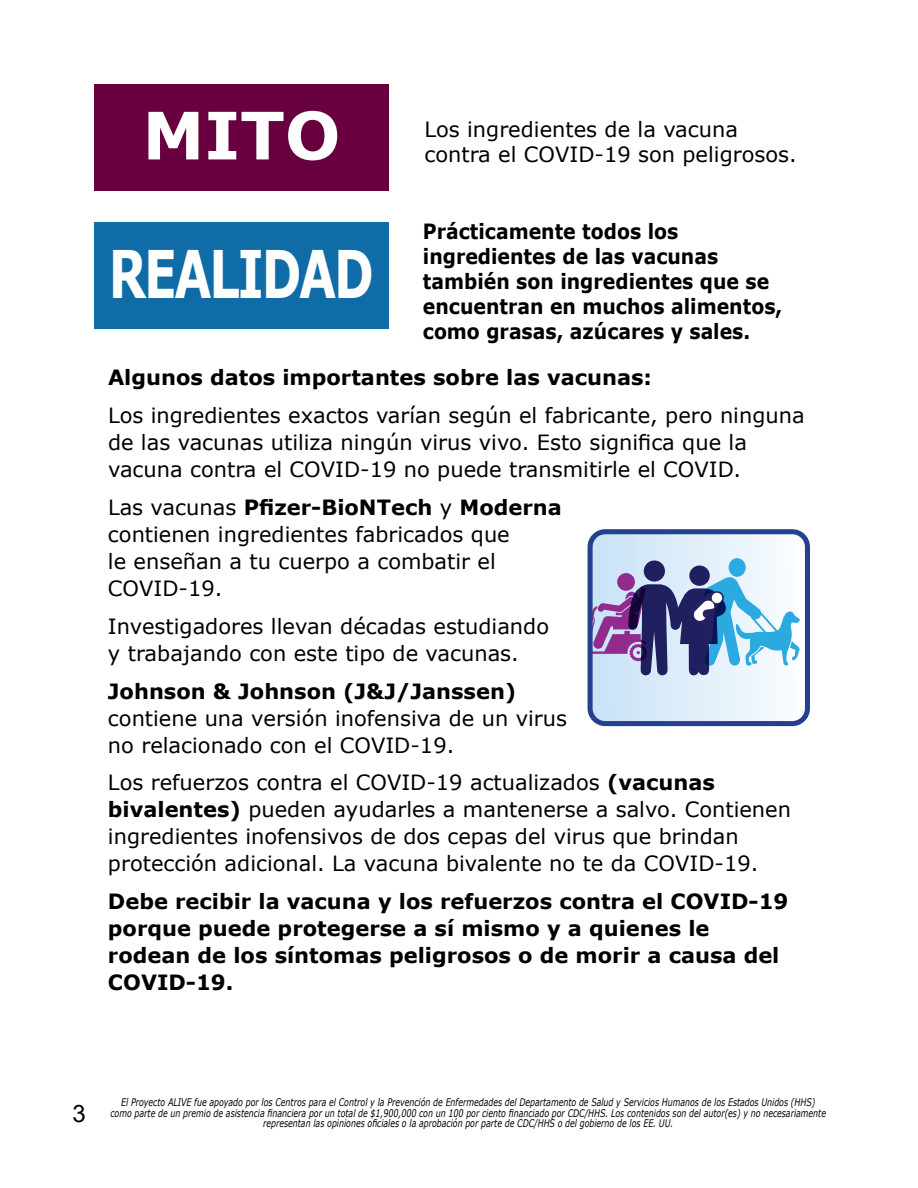
<style>
.page{position:relative;width:918px;height:1188px;background:#fff}
.page>*{position:absolute;margin:0;border:0;box-sizing:border-box;transform-origin:0 0}
.t1{font:700 65.55px "Verdana";letter-spacing:-.045em;color:#fff;scale:.73 1}
.t2{font:700 65.55px "Verdana";letter-spacing:-.045em;color:#fff}
.t3{font:24px "Arial";color:#000}
.t4{font:21px/27px "Verdana";color:#000}
.t5{font:700 21px/27px "Verdana";color:#000}
.t6{font:700 21px/25.2px "Verdana";color:#000;scale:.9 1}
.t7{font:italic 10.5px/10.5px "Verdana";color:#000;text-align:center;scale:.75 1}
.s1{font-weight:700}
</style>
<div class="page">
<div style="left:94px;top:84px;width:295px;height:107px;background:#680040"></div>
<div style="left:94px;top:223px;width:295px;height:106px;background:#0f6ca7"></div>
<svg style="left:594px;top:535px;width:210px;height:185px"></svg>
<div style="left:588px;top:529px;width:222px;height:197px;border:5px solid #25408f;border-radius:15px"></div>
<p class="t2" style="left:142px;top:89px;width:200px">MITO</p>
<p class="t4" style="left:424px;top:117px;width:374px;line-height:25.2px">Los ingredientes de la vacuna contra el COVID-19 son peligrosos.</p>
<p class="t6" style="left:423px;top:218px;width:401px">Prácticamente todos los ingredientes de las vacunas también son ingredientes que se encuentran en muchos alimentos, como grasas, azúcares y sales.</p>
<p class="t5" style="left:108px;top:364px;width:545px">Algunos datos importantes sobre las vacunas:</p>
<p class="t4" style="left:108px;top:402px;width:698px">Los ingredientes exactos varían según el fabricante, pero ninguna de las vacunas utiliza ningún virus vivo. Esto significa que la vacuna contra el COVID-19 no puede transmitirle el COVID.</p>
<p class="t4" style="left:108px;top:494px;width:455px">Las vacunas <span class="s1">Pfizer-BioNTech</span> y <span class="s1">Moderna </span>contienen ingredientes fabricados que<br>le enseñan a tu cuerpo a combatir el<br>COVID-19.</p>
<p class="t4" style="left:108px;top:612px;width:443px">Investigadores llevan décadas estudiando y trabajando con este tipo de vacunas.</p>
<p class="t4" style="left:108px;top:677px;width:461px"><span class="s1">Johnson &amp; Johnson (J&amp;J/Janssen) </span>contiene una versión inofensiva de un virus no relacionado con el COVID-19.</p>
<p class="t4" style="left:108px;top:769px;width:685px">Los refuerzos contra el COVID-19 actualizados <span class="s1">(vacunas bivalentes)</span> pueden ayudarles a mantenerse a salvo. Contienen ingredientes inofensivos de dos cepas del virus que brindan protección adicional. La vacuna bivalente no te da COVID-19.</p>
<h3 class="t5" style="left:108px;top:888px;width:682px">Debe recibir la vacuna y los refuerzos contra el COVID-19</h3>
<p class="t5" style="left:108px;top:915px;width:673px">porque puede protegerse a sí mismo y a quienes le rodean de los síntomas peligrosos o de morir a causa del<br>COVID-19.</p>
<p class="t1" style="left:109px;top:227px;width:365px">REALIDAD</p>
<p class="t3" style="left:72px;top:1097px;width:15px">3</p>
<p class="t7" style="left:110px;top:1097px;width:956px">El Proyecto ALIVE fue apoyado por los Centros para el Control y la Prevención de Enfermedades del Departamento de Salud y Servicios Humanos de los Estados Unidos (HHS) como parte de un premio de asistencia financiera por un total de $1,900,000 con un 100 por ciento financiado por CDC/HHS. Los contenidos son del autor(es) y no necesariamente</p>
<p class="t7" style="left:263px;top:1118px;width:549px">representan las opiniones oficiales o la aprobación por parte de CDC/HHS o del gobierno de los EE. UU.</p>
</div>
